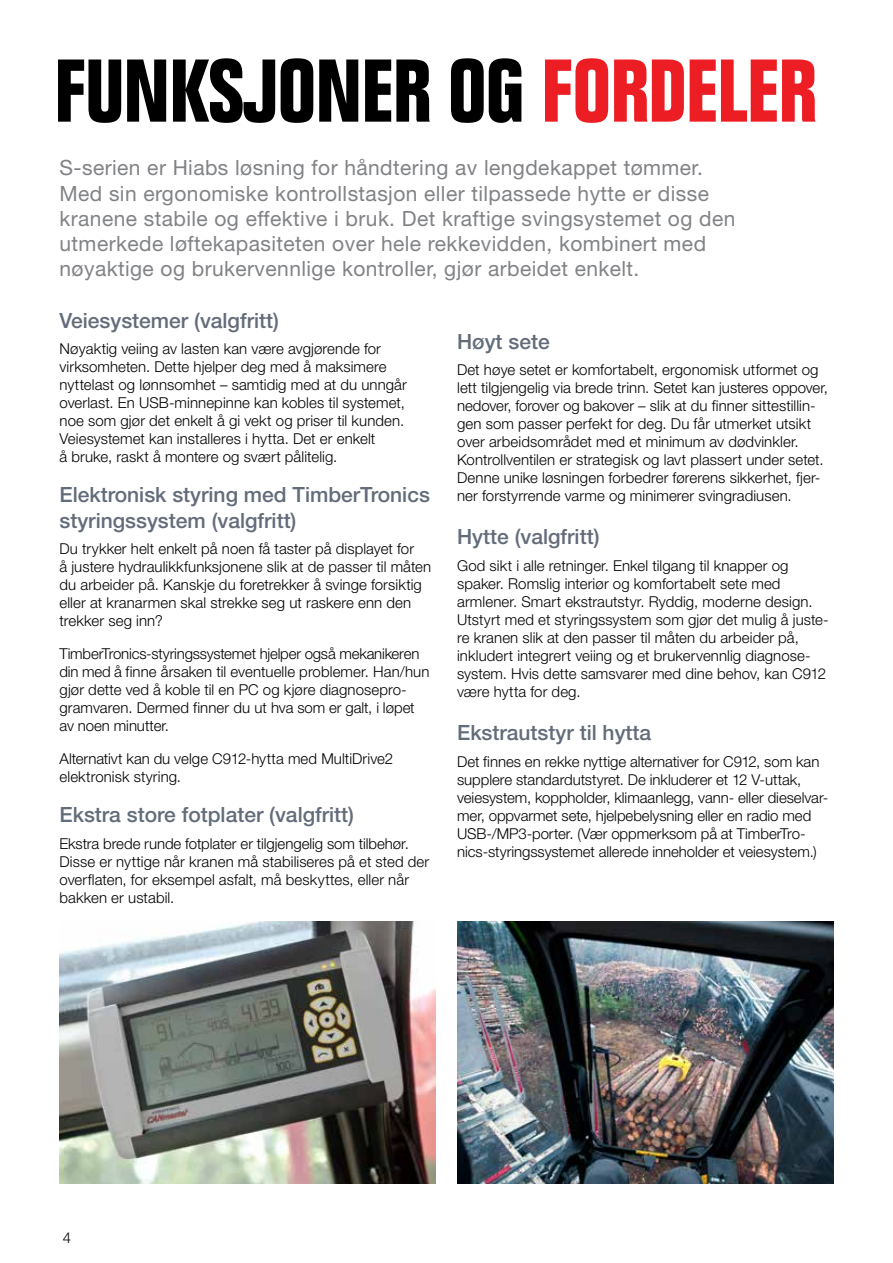
<style>
.page{position:relative;width:893px;height:1263px;background:#fff}
.page>*{position:absolute;margin:0;border:0;box-sizing:border-box;transform-origin:0 0}
.t1{font:700 condensed 87px "Folio Std";letter-spacing:-.01em;color:#000}
.t2{font:21px/25.2px "Helvetica Neue LT Std";letter-spacing:.02em;color:#808285}
.t3{font:500 21px/25.2px "Helvetica Neue LT Std";color:#636c7a}
.t4{font:300 15px/18px "Helvetica Neue LT Pro";letter-spacing:.005em;color:#000}
.t5{font:300 15px "Helvetica Neue LT Std";color:#000}
.s1{color:#ed1d24}
</style>
<div class="page">
<img style="left:60px;top:922px;width:376px;height:261px">
<img style="left:457px;top:922px;width:376px;height:261px">
<h1 class="t1" style="left:54px;top:43px;width:764px">FUNKSJONER OG <span class="s1">FORDELER</span></h1>
<p class="t2" style="left:60px;top:155px;width:677px">S-serien er Hiabs løsning for håndtering av lengdekappet tømmer.<br>Med sin ergonomiske kontrollstasjon eller tilpassede hytte er disse kranene stabile og effektive i bruk. Det kraftige svingsystemet og den utmerkede løftekapasiteten over hele rekkevidden, kombinert med nøyaktige og brukervennlige kontroller, gjør arbeidet enkelt.</p>
<h2 class="t3" style="left:60px;top:307px;width:221px">Veiesystemer (valgfritt)</h2>
<p class="t4" style="left:60px;top:340px;width:349px">Nøyaktig veiing av lasten kan være avgjørende for virksomheten. Dette hjelper deg med å maksimere nyttelast og lønnsomhet – samtidig med at du unngår overlast. En USB-minnepinne kan kobles til systemet, noe som gjør det enkelt å gi vekt og priser til kunden.<br>Veiesystemet kan installeres i hytta. Det er enkelt<br>å bruke, raskt å montere og svært pålitelig.</p>
<h2 class="t3" style="left:60px;top:482px;width:372px">Elektronisk styring med TimberTronics styringssystem (valgfritt)</h2>
<p class="t4" style="left:60px;top:539px;width:373px">Du trykker helt enkelt på noen få taster på displayet for<br>å justere hydraulikkfunksjonene slik at de passer til måten du arbeider på. Kanskje du foretrekker å svinge forsiktig eller at kranarmen skal strekke seg ut raskere enn den trekker seg inn?</p>
<p class="t4" style="left:60px;top:644px;width:371px">TimberTronics-styringssystemet hjelper også mekanikeren din med å finne årsaken til eventuelle problemer. Han/hun gjør dette ved å koble til en PC og kjøre diagnosepro&shy;gramvaren. Dermed finner du ut hva som er galt, i løpet av noen minutter.</p>
<p class="t4" style="left:60px;top:749px;width:335px">Alternativt kan du velge C912-hytta med MultiDrive2 elektronisk styring.</p>
<h2 class="t3" style="left:60px;top:802px;width:296px">Ekstra store fotplater (valgfritt)</h2>
<p class="t4" style="left:60px;top:834px;width:371px">Ekstra brede runde fotplater er tilgjengelig som tilbehør.<br>Disse er nyttige når kranen må stabiliseres på et sted der overflaten, for eksempel asfalt, må beskyttes, eller når bakken er ustabil.</p>
<h2 class="t3" style="left:457px;top:328px;width:94px">Høyt sete</h2>
<p class="t4" style="left:457px;top:360px;width:372px">Det høye setet er komfortabelt, ergonomisk utformet og lett tilgjengelig via brede trinn. Setet kan justeres oppover, nedover, forover og bakover – slik at du finner sittestillin&shy;gen som passer perfekt for deg. Du får utmerket utsikt over arbeidsområdet med et minimum av dødvinkler.<br>Kontrollventilen er strategisk og lavt plassert under setet.<br>Denne unike løsningen forbedrer førerens sikkerhet, fjer&shy;ner forstyrrende varme og minimerer svingradiusen.</p>
<h2 class="t3" style="left:457px;top:524px;width:144px">Hytte (valgfritt)</h2>
<p class="t4" style="left:457px;top:556px;width:373px">God sikt i alle retninger. Enkel tilgang til knapper og spaker. Romslig interiør og komfortabelt sete med armlener. Smart ekstrautstyr. Ryddig, moderne design.<br>Utstyrt med et styringssystem som gjør det mulig å juste&shy;re kranen slik at den passer til måten du arbeider på, inkludert integrert veiing og et brukervennlig diagnose&shy;system. Hvis dette samsvarer med dine behov, kan C912 være hytta for deg.</p>
<h2 class="t3" style="left:457px;top:720px;width:196px">Ekstrautstyr til hytta</h2>
<p class="t4" style="left:457px;top:752px;width:373px">Det finnes en rekke nyttige alternativer for C912, som kan supplere standardutstyret. De inkluderer et 12 V-uttak, veiesystem, koppholder, klimaanlegg, vann- eller dieselvar&shy;mer, oppvarmet sete, hjelpebelysning eller en radio med USB-/MP3-porter. (Vær oppmerksom på at TimberTro&shy;nics-styringssystemet allerede inneholder et veiesystem.)</p>
<p class="t5" style="left:63px;top:1228px;width:10px">4</p>
</div>
